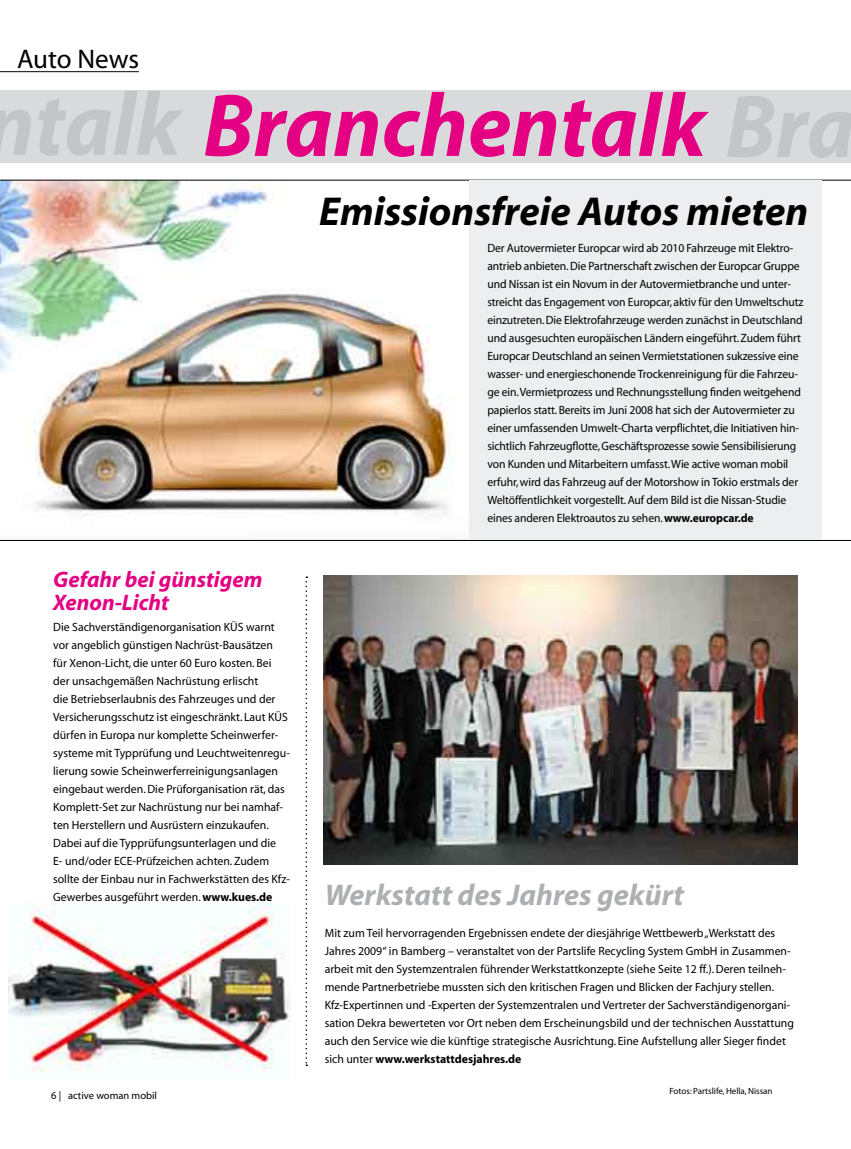
<style>
.page{position:relative;width:851px;height:1149px;background:#fff}
.page>*{position:absolute;margin:0;border:0;box-sizing:border-box;transform-origin:0 0}
.t1{font:italic 700 90px "Myriad Pro";color:#e50083;scale:.96 1}
.t2{font:italic 700 40.5px "Myriad";color:#000}
.t3{font:italic 700 30px "Myriad";color:#aeafb2}
.t4{font:27px "Myriad";color:#000}
.t5{font:italic 700 22.5px/22.5px "Myriad";color:#e50083}
.t6{font:12px/18px "Myriad";color:#000}
.t7{font:10.5px "Myriad";color:#000}
.t8{font:9px "Myriad";color:#000}
.s1{color:#c3c5c7}
.s2{font-weight:700}
</style>
<div class="page">
<svg style="left:305px;top:576px;width:2px;height:489px"></svg>
<img style="left:9px;top:903px;width:281px;height:169px">
<img style="left:323px;top:575px;width:474px;height:289px">
<img style="left:0;top:180px;width:850px;height:360px">
<hr style="left:0;top:71px;width:139px;height:1px;background:#000">
<div style="left:0;top:90px;width:850px;height:72px;background:#d8dadc"></div>
<div style="left:469px;top:180px;width:352px;height:360px;background:#edeeef"></div>
<h3 class="t4" style="left:17px;top:45px;width:124px">Auto News</h3>
<h1 class="t1" style="left:-14px;top:67px;width:906px"><span class="s1">ntalk</span> Branchentalk <span class="s1">Bra</span></h1>
<h2 class="t2" style="left:319px;top:191px;width:490px">Emissionsfreie Autos mieten</h2>
<h3 class="t5" style="left:53px;top:569px;width:211px">Gefahr bei günstigem<br>Xenon-Licht</h3>
<p class="t6" style="left:53px;top:618px;width:238px">Die Sachverständigenorganisation KÜS warnt vor angeblich günstigen Nachrüst-Bausätzen<br>für Xenon-Licht, die unter 60 Euro kosten. Bei der unsachgemäßen Nachrüstung erlischt<br>die Betriebserlaubnis des Fahrzeuges und der Versicherungsschutz ist eingeschränkt. Laut KÜS dürfen in Europa nur komplette Scheinwerfer&shy;systeme mit Typprüfung und Leuchtweitenregu&shy;lierung sowie Scheinwerferreinigungsanlagen eingebaut werden. Die Prüforganisation rät, das Komplett-Set zur Nachrüstung nur bei namhaf&shy;ten Herstellern und Ausrüstern einzukaufen.<br>Dabei auf die Typprüfungsunterlagen und die<br>E- und/oder ECE-Prüfzeichen achten. Zudem sollte der Einbau nur in Fachwerkstätten des Kfz-Gewerbes ausgeführt werden. <span class="s2">www.kues.de</span></p>
<p class="t7" style="left:51px;top:1089px;width:107px">6 | active woman mobil</p>
<p class="t6" style="left:487px;top:240px;width:317px">Der Autovermieter Europcar wird ab 2010 Fahrzeuge mit Elektro&shy;antrieb anbieten. Die Partnerschaft zwischen der Europcar Gruppe und Nissan ist ein Novum in der Autovermietbranche und unter&shy;streicht das Engagement von Europcar, aktiv für den Umweltschutz einzutreten. Die Elektrofahrzeuge werden zunächst in Deutschland und ausgesuchten europäischen Ländern eingeführt. Zudem führt Europcar Deutschland an seinen Vermietstationen sukzessive eine wasser- und energieschonende Trockenreinigung für die Fahrzeu&shy;ge ein. Vermietprozess und Rechnungsstellung finden weitgehend papierlos statt. Bereits im Juni 2008 hat sich der Autovermieter zu einer umfassenden Umwelt-Charta verpflichtet, die Initiativen hin&shy;sichtlich Fahrzeugflotte, Geschäftsprozesse sowie Sensibilisierung von Kunden und Mitarbeitern umfasst. Wie active woman mobil erfuhr, wird das Fahrzeug auf der Motorshow in Tokio erstmals der Weltöffentlichkeit vorgestellt. Auf dem Bild ist die Nissan-Studie eines anderen Elektroautos zu sehen. <span class="s2">www.europcar.de</span></p>
<h3 class="t3" style="left:325px;top:879px;width:360px">Werkstatt des Jahres gekürt</h3>
<p class="t6" style="left:325px;top:924px;width:470px">Mit zum Teil hervorragenden Ergebnissen endete der diesjährige Wettbewerb „Werkstatt des Jahres 2009“ in Bamberg – veranstaltet von der Partslife Recycling System GmbH in Zusammen&shy;arbeit mit den Systemzentralen führender Werkstattkonzepte (siehe Seite 12 ff.). Deren teilneh&shy;mende Partnerbetriebe mussten sich den kritischen Fragen und Blicken der Fachjury stellen.<br>Kfz-Expertinnen und -Experten der Systemzentralen und Vertreter der Sachverständigenorgani&shy;sation Dekra bewerteten vor Ort neben dem Erscheinungsbild und der technischen Ausstattung auch den Service wie die künftige strategische Ausrichtung. Eine Aufstellung aller Sieger findet sich unter <span class="s2">www.werkstattdesjahres.de</span></p>
<p class="t8" style="left:669px;top:1086px;width:105px">Fotos: Partslife, Hella, Nissan</p>
</div>
